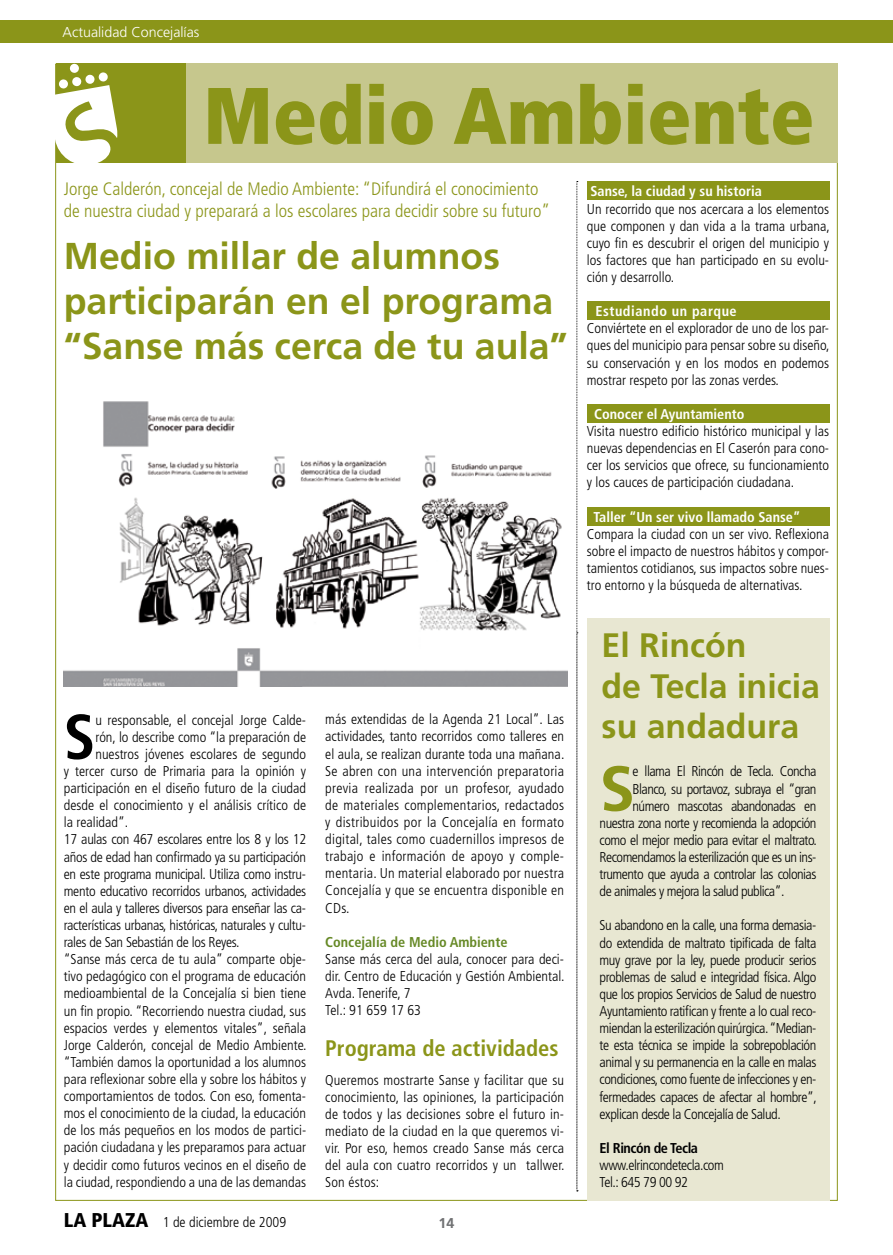
<style>
.page{position:relative;width:893px;height:1255px;background:#fff}
.page>*{position:absolute;margin:0;border:0;box-sizing:border-box;transform-origin:0 0}
.t1{font:900 condensed 79.95px "Frutiger";color:#8b9519}
.t2{font:700 condensed 63.3px "Frutiger";color:#000}
.t3{font:700 63.3px "Frutiger";color:#8b9519}
.t4{font:700 37.35px/44.8px "Frutiger";color:#8b9519}
.t5{font:700 33.9px/40.7px "Frutiger";color:#8b9519}
.t6{font:700 condensed 22.5px "Frutiger";color:#8b9519}
.t7{font:300 condensed 18px/21.6px "Frutiger";color:#8b9519}
.t8{font:300 condensed 14.25px/17.1px "Frutiger";color:#000;text-align:justify}
.t9{font:300 condensed 14.25px "Frutiger";letter-spacing:-.02em;color:#000}
.t10{font:300 condensed 14.25px "Frutiger";letter-spacing:-.035em;color:#000}
.t11{font:700 condensed 14.25px "Frutiger";color:#fff}
.t12{font:300 condensed 14.25px/17.1px "Frutiger";letter-spacing:-.03em;color:#000}
.t13{font:700 condensed 14.25px "Frutiger";color:#668926}
.t14{font:300 14.25px "Frutiger";color:#fff}
.t15{font:700 condensed 14.25px "Frutiger";letter-spacing:.04em;color:#fff}
.t16{font:700 condensed 14.25px "Frutiger";letter-spacing:-.03em;color:#000}
.t17{font:700 14.25px "Frutiger";color:#707173}
.s1{font-weight:900;font-size:19.95px}
</style>
<div class="page">
<div style="left:0;top:20px;width:893px;height:23px;background:#8b9519"></div>
<div style="left:587px;top:507px;width:242px;height:18px;background:#8b9519"></div>
<img style="left:64px;top:401px;width:504px;height:285px">
<div style="left:587px;top:618px;width:242px;height:582px;background:#e8e7d2"></div>
<div style="left:587px;top:405px;width:242px;height:18px;background:#8b9519"></div>
<div style="left:587px;top:301px;width:242px;height:18px;background:#8b9519"></div>
<svg style="left:576px;top:181px;width:2px;height:1010px;background:#b7b7b7"></svg>
<div style="left:587px;top:181px;width:242px;height:18px;background:#8b9519"></div>
<div style="left:138px;top:64px;width:700px;height:99px;background:#c6c78d"></div>
<div style="left:56px;top:64px;width:130px;height:99px;background:#8b9519"></div>
<div style="left:72px;top:77px;width:10px;height:9px;background:#fff;border-radius:4px"></div>
<div style="left:70px;top:63px;width:9px;height:10px;background:#fff;border-radius:4px"></div>
<div style="left:59px;top:79px;width:9px;height:10px;background:#fff;border-radius:4px"></div>
<svg style="left:85px;top:74px;width:10px;height:10px"></svg>
<svg style="left:98px;top:72px;width:10px;height:10px"></svg>
<svg style="left:55px;top:85px;width:62px;height:83px"></svg>
<p class="t14" style="left:63px;top:24px;width:138px">Actualidad Concejalías</p>
<h1 class="t1" style="left:203px;top:67px;width:613px">Medio Ambiente</h1>
<p class="t7" style="left:64px;top:178px;width:488px">Jorge Calderón, concejal de Medio Ambiente: “Difundirá el conocimiento de nuestra ciudad y preparará a los escolares para decidir sobre su futuro”</p>
<h3 class="t4" style="left:64px;top:234px;width:505px">Medio millar de alumnos participarán en el programa “Sanse más cerca de tu aula”</h3>
<h2 class="t2" style="left:64px;top:699px;width:33px">S</h2>
<p class="t8" style="left:95px;top:711px;width:212px">u responsable, el concejal Jorge Calde-</p>
<p class="t8" style="left:95px;top:728px;width:212px">rón, lo describe como “la preparación de</p>
<p class="t8" style="left:95px;top:745px;width:212px">nuestros jóvenes escolares de segundo</p>
<p class="t8" style="left:64px;top:762px;width:244px">y tercer curso de Primaria para la opinión y</p>
<p class="t8" style="left:64px;top:779px;width:244px">participación en el diseño futuro de la ciudad</p>
<p class="t8" style="left:64px;top:797px;width:244px">desde el conocimiento y el análisis crítico de</p>
<p class="t8" style="left:64px;top:814px;width:66px">la realidad”.</p>
<p class="t9" style="left:64px;top:831px;width:244px">17 aulas con 467 escolares entre los 8 y los 12</p>
<p class="t9" style="left:64px;top:848px;width:244px">años de edad han confirmado ya su participación</p>
<p class="t9" style="left:64px;top:865px;width:244px">en este programa municipal. Utiliza como instru-</p>
<p class="t9" style="left:64px;top:882px;width:244px">mento educativo recorridos urbanos, actividades</p>
<p class="t9" style="left:64px;top:899px;width:244px">en el aula y talleres diversos para enseñar las ca-</p>
<p class="t9" style="left:64px;top:916px;width:244px">racterísticas urbanas, históricas, naturales y cultu-</p>
<p class="t9" style="left:64px;top:934px;width:177px">rales de San Sebastián de los Reyes.</p>
<p class="t8" style="left:64px;top:950px;width:244px">“Sanse más cerca de tu aula” comparte obje-</p>
<p class="t8" style="left:64px;top:968px;width:244px">tivo pedagógico con el programa de educación</p>
<p class="t8" style="left:64px;top:985px;width:244px">medioambiental de la Concejalía si bien tiene</p>
<p class="t8" style="left:64px;top:1002px;width:244px">un fin propio. “Recorriendo nuestra ciudad, sus</p>
<p class="t8" style="left:64px;top:1019px;width:244px">espacios verdes y elementos vitales”, señala</p>
<p class="t8" style="left:64px;top:1036px;width:244px">Jorge Calderón, concejal de Medio Ambiente.</p>
<p class="t8" style="left:64px;top:1053px;width:244px">“También damos la oportunidad a los alumnos</p>
<p class="t8" style="left:64px;top:1070px;width:244px">para reflexionar sobre ella y sobre los hábitos y</p>
<p class="t8" style="left:64px;top:1087px;width:244px">comportamientos de todos. Con eso, fomenta-</p>
<p class="t8" style="left:64px;top:1104px;width:244px">mos el conocimiento de la ciudad, la educación</p>
<p class="t8" style="left:64px;top:1121px;width:244px">de los más pequeños en los modos de partici-</p>
<p class="t8" style="left:64px;top:1139px;width:244px">pación ciudadana y les preparamos para actuar</p>
<p class="t8" style="left:64px;top:1156px;width:244px">y decidir como futuros vecinos en el diseño de</p>
<p class="t8" style="left:64px;top:1173px;width:244px">la ciudad, respondiendo a una de las demandas</p>
<p class="t8" style="left:325px;top:711px;width:241px">más extendidas de la Agenda 21 Local”. Las actividades, tanto recorridos como talleres en el aula, se realizan durante toda una mañana.<br>Se abren con una intervención preparatoria previa realizada por un profesor, ayudado de materiales complementarios, redactados y distribuidos por la Concejalía en formato digital, tales como cuadernillos impresos de trabajo e información de apoyo y comple&shy;mentaria. Un material elaborado por nuestra Concejalía y que se encuentra disponible en CDs.</p>
<p class="t13" style="left:325px;top:933px;width:184px">Concejalía de Medio Ambiente</p>
<p class="t8" style="left:325px;top:950px;width:241px;text-align:left">Sanse más cerca del aula, conocer para deci&shy;dir. Centro de Educación y Gestión Ambiental.<br>Avda. Tenerife, 7<br>Tel.: 91 659 17 63</p>
<h3 class="t6" style="left:325px;top:1034px;width:235px">Programa de actividades</h3>
<p class="t8" style="left:325px;top:1071px;width:241px">Queremos mostrarte Sanse y facilitar que su conocimiento, las opiniones, la participación de todos y las decisiones sobre el futuro in&shy;mediato de la ciudad en la que queremos vi&shy;vir. Por eso, hemos creado Sanse más cerca del aula con cuatro recorridos y un tallwer.<br>Son éstos:</p>
<p class="t8" style="left:64px;top:1213px;width:224px"><span class="s1">LA PLAZA</span> 1 de diciembre de 2009</p>
<p class="t17" style="left:439px;top:1214px;width:17px">14</p>
<p class="t11" style="left:590px;top:183px;width:173px">Sanse, la ciudad y su historia</p>
<p class="t8" style="left:587px;top:200px;width:244px">Un recorrido que nos acercara a los elementos que componen y dan vida a la trama urbana, cuyo fin es descubrir el origen del municipio y los factores que han participado en su evolu&shy;ción y desarrollo.</p>
<p class="t15" style="left:595px;top:303px;width:143px">Estudiando un parque</p>
<p class="t8" style="left:587px;top:320px;width:244px">Conviértete en el explorador de uno de los par&shy;ques del municipio para pensar sobre su diseño, su conservación y en los modos en podemos mostrar respeto por las zonas verdes.</p>
<p class="t11" style="left:594px;top:405px;width:152px">Conocer el Ayuntamiento</p>
<p class="t8" style="left:587px;top:422px;width:244px">Visita nuestro edificio histórico municipal y las nuevas dependencias en El Caserón para cono&shy;cer los servicios que ofrece, su funcionamiento y los cauces de participación ciudadana.</p>
<p class="t11" style="left:593px;top:508px;width:208px">Taller “Un ser vivo llamado Sanse”</p>
<p class="t8" style="left:587px;top:525px;width:244px">Compara la ciudad con un ser vivo. Reflexiona sobre el impacto de nuestros hábitos y compor&shy;tamientos cotidianos, sus impactos sobre nues&shy;tro entorno y la búsqueda de alternativas.</p>
<h3 class="t5" style="left:602px;top:624px;width:220px">El Rincón<br>de Tecla inicia su andadura</h3>
<h2 class="t3" style="left:600px;top:751px;width:30px">S</h2>
<p class="t10" style="left:632px;top:763px;width:185px">e llama El Rincón de Tecla. Concha</p>
<p class="t10" style="left:632px;top:780px;width:185px">Blanco, su portavoz, subraya el “gran</p>
<p class="t10" style="left:632px;top:797px;width:185px">número mascotas abandonadas en</p>
<p class="t10" style="left:600px;top:814px;width:218px">nuestra zona norte y recomienda la adopción</p>
<p class="t10" style="left:600px;top:831px;width:219px">como el mejor medio para evitar el maltrato.</p>
<p class="t10" style="left:600px;top:849px;width:218px">Recomendamos la esterilización que es un ins-</p>
<p class="t10" style="left:600px;top:866px;width:218px">trumento que ayuda a controlar las colonias</p>
<p class="t10" style="left:600px;top:883px;width:186px">de animales y mejora la salud publica”.</p>
<p class="t8" style="left:600px;top:917px;width:219px">Su abandono en la calle, una forma demasia&shy;do extendida de maltrato tipificada de falta muy grave por la ley, puede producir serios problemas de salud e integridad física. Algo que los propios Servicios de Salud de nuestro Ayuntamiento ratifican y frente a lo cual reco&shy;miendan la esterilización quirúrgica. “Median&shy;te esta técnica se impide la sobrepoblación animal y su permanencia en la calle en malas condiciones, como fuente de infecciones y en&shy;fermedades capaces de afectar al hombre”, explican desde la Concejalía de Salud.</p>
<p class="t16" style="left:600px;top:1139px;width:100px">El Rincón de Tecla</p>
<p class="t12" style="left:600px;top:1156px;width:126px">www.elrincondetecla.com<br>Tel.: 645 79 00 92</p>
</div>
